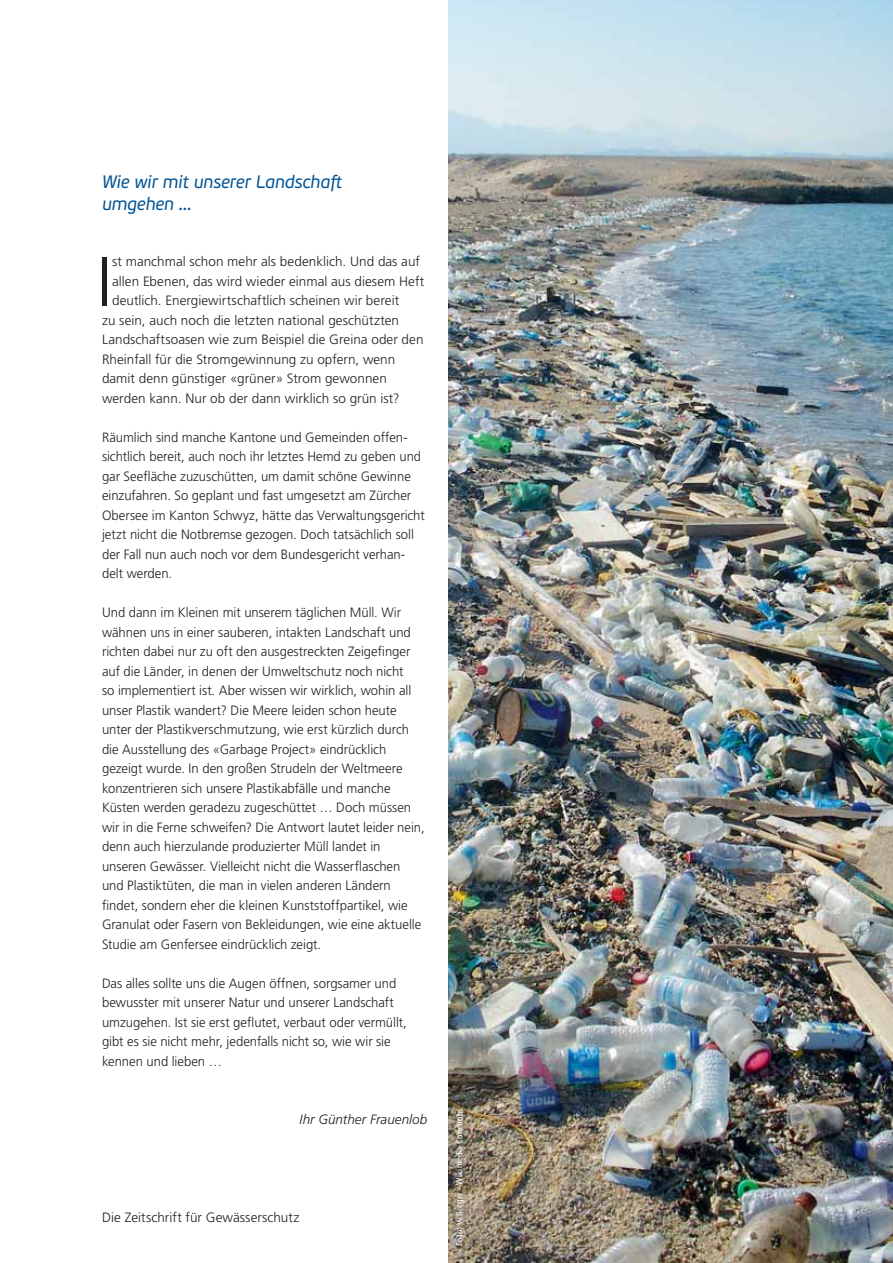
<style>
.page{position:relative;width:893px;height:1263px;background:#fff}
.page>*{position:absolute;margin:0;border:0;box-sizing:border-box;transform-origin:0 0}
.t1{font:300 69.3px "Frutiger LT Std";color:#231f20}
.t2{font:italic 18px/21.8px "PF Beau Sans Pro";letter-spacing:-.005em;color:#005496}
.t3{font:300 13.5px/19.5px "Frutiger LT Std";letter-spacing:-.005em;color:#231f20}
.t4{font:italic 300 13.5px "Frutiger LT Std";color:#231f20}
.t5{font:condensed 9px "Frutiger LT Std";letter-spacing:.03em;color:#fff}
</style>
<div class="page">
<img style="left:449px;top:0;width:444px;height:1263px">
<h2 class="t2" style="left:102px;top:173px;width:241px">Wie wir mit unserer Landscha&shy;umgehen …</h2>
<h1 class="t1" style="left:97px;top:248px;width:17px">I</h1>
<p class="t3" style="left:112px;top:253px;width:309px">st manchmal schon mehr als bedenklich. Und das auf</p>
<p class="t3" style="left:112px;top:272px;width:314px">allen Ebenen, das wird wieder einmal aus diesem Heft</p>
<p class="t3" style="left:112px;top:292px;width:289px">deutlich. Energiewirtschaftlich scheinen wir bereit</p>
<p class="t3" style="left:102px;top:311px;width:298px">zu sein, auch noch die letzten national geschützten</p>
<p class="t3" style="left:102px;top:331px;width:323px">Landschaftsoasen wie zum Beispiel die Greina oder den</p>
<p class="t3" style="left:102px;top:350px;width:295px">Rheinfall für die Stromgewinnung zu opfern, wenn</p>
<p class="t3" style="left:102px;top:370px;width:286px">damit denn günstiger «grüner» Strom gewonnen</p>
<p class="t3" style="left:102px;top:389px;width:299px">werden kann. Nur ob der dann wirklich so grün ist?</p>
<p class="t3" style="left:102px;top:428px;width:324px">Räumlich sind manche Kantone und Gemeinden offen&shy;sichtlich bereit, auch noch ihr letztes Hemd zu geben und gar Seefläche zuzuschütten, um damit schöne Gewinne einzufahren. So geplant und fast umgesetzt am Zürcher Obersee im Kanton Schwyz, hätte das Verwaltungsgericht jetzt nicht die Notbremse gezogen. Doch tatsächlich soll der Fall nun auch noch vor dem Bundesgericht verhan&shy;delt werden.</p>
<p class="t3" style="left:102px;top:604px;width:324px">Und dann im Kleinen mit unserem täglichen Müll. Wir wähnen uns in einer sauberen, intakten Landschaft und richten dabei nur zu oft den ausgestreckten Zeigefinger auf die Länder, in denen der Umweltschutz noch nicht<br>so implementiert ist. Aber wissen wir wirklich, wohin all unser Plastik wandert? Die Meere leiden schon heute unter der Plastikverschmutzung, wie erst kürzlich durch die Ausstellung des «Garbage Project» eindrücklich gezeigt wurde. In den großen Strudeln der Weltmeere konzentrieren sich unsere Plastikabfälle und manche Küsten werden geradezu zugeschüttet … Doch müssen wir in die Ferne schweifen? Die Antwort lautet leider nein, denn auch hierzulande produzierter Müll landet in unseren Gewässer. Vielleicht nicht die Wasserflaschen und Plastiktüten, die man in vielen anderen Ländern findet, sondern eher die kleinen Kunststoffpartikel, wie Granulat oder Fasern von Bekleidungen, wie eine aktuelle Studie am Genfersee eindrücklich zeigt.</p>
<p class="t3" style="left:102px;top:974px;width:306px">Das alles sollte uns die Augen öffnen, sorgsamer und bewusster mit unserer Natur und unserer Landschaft umzugehen. Ist sie erst geflutet, verbaut oder vermüllt, gibt es sie nicht mehr, jedenfalls nicht so, wie wir sie kennen und lieben …</p>
<p class="t4" style="left:300px;top:1113px;width:129px">Ihr Günther Frauenlob</p>
<p class="t5" style="left:455px;top:1246px;width:139px;rotate:-90deg">Foto: V. Berger - Wikimedia Commons</p>
<p class="t3" style="left:102px;top:1208px;width:199px">Die Zeitschrift für Gewässerschutz</p>
</div>
